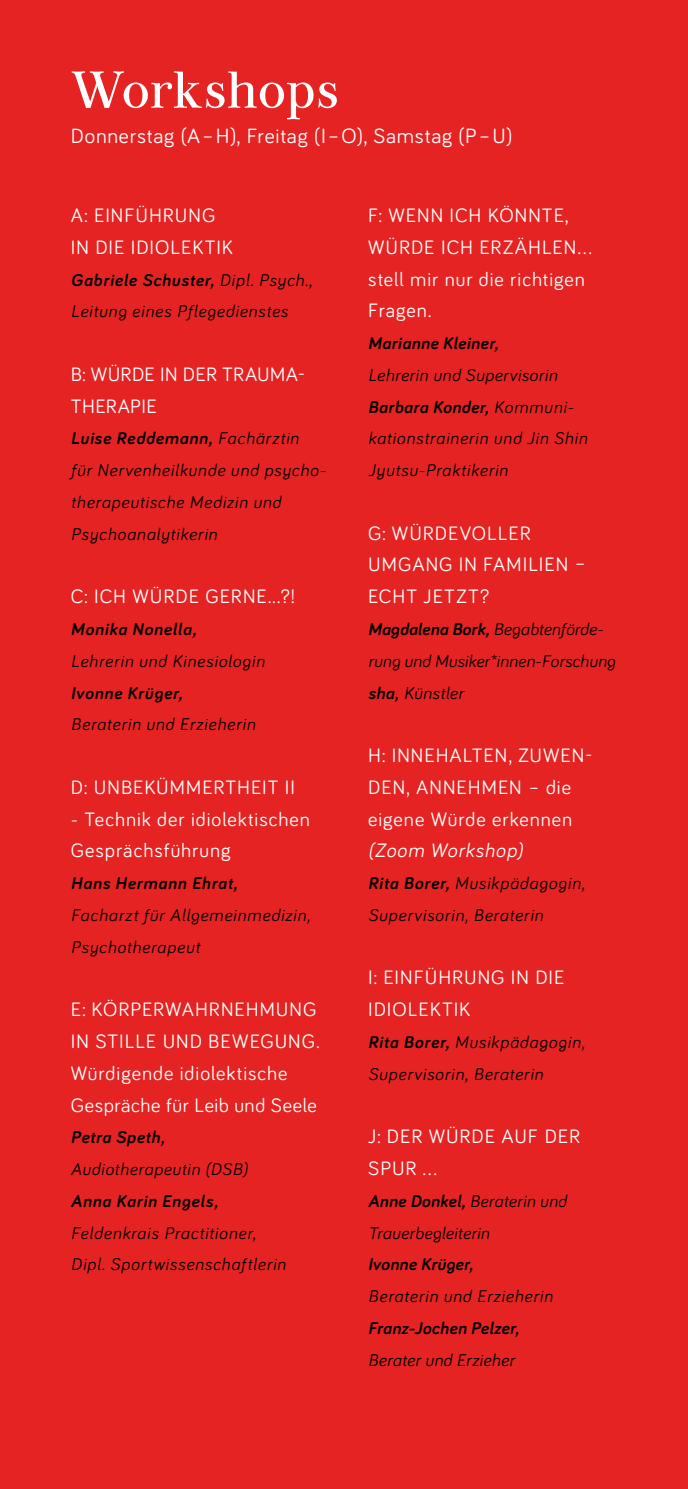
<style>
.page{position:relative;width:688px;height:1489px;background:#fff}
.page>*{position:absolute;margin:0;border:0;box-sizing:border-box;transform-origin:0 0}
.t1{font:51.5px "Archive";color:#fff}
.t2{font:21.25px "Bariol";letter-spacing:.035em;color:#fff}
.t3{font:20px/31.8px "Bariol";letter-spacing:.05em;color:#fff}
.t4{font:20px/31.8px "Bariol";letter-spacing:.02em;color:#fff}
.t5{font:italic 20px "Bariol";letter-spacing:.05em;color:#fff}
.t6{font:italic 17.5px/31.8px "Bariol";letter-spacing:.05em;color:#000}
.t7{font:italic 700 17.5px "Bariol";letter-spacing:.045em;color:#000}
.t8{font:italic 17.5px/31.8px "Bariol";letter-spacing:.015em;color:#000}
.t9{font:italic 17.5px/31.8px "Bariol";letter-spacing:.02em;color:#000}
.t10{font:italic 700 17.5px "Bariol";letter-spacing:.025em;color:#000}
.s1{font-weight:700}
</style>
<div class="page">
<div style="left:0;top:0;width:687px;height:1488px;background:#e52322"></div>
<h1 class="t1" style="left:71px;top:61px;width:269px">Workshops</h1>
<p class="t2" style="left:71px;top:121px;width:443px">Donnerstag (A – H), Freitag (I – O), Samstag (P – U)</p>
<p class="t3" style="left:71px;top:198px;width:163px">A: EINFÜHRUNG<br>IN DIE IDIOLEKTIK</p>
<p class="t6" style="left:71px;top:263px;width:242px"><span class="s1">Gabriele Schuster,</span> Dipl. Psych.,<br>Leitung eines Pflegedienstes</p>
<p class="t4" style="left:71px;top:357px;width:235px">B: WÜRDE IN DER TRAUMA-<br>THERAPIE</p>
<p class="t6" style="left:71px;top:422px;width:256px"><span class="s1">Luise Reddemann,</span> Fachärztin<br>für Nervenheilkunde und psycho&shy;therapeutische Medizin und<br>Psychoanalytikerin</p>
<p class="t3" style="left:71px;top:579px;width:225px">C: ICH WÜRDE GERNE...?!</p>
<p class="t7" style="left:71px;top:617px;width:127px">Monika Nonella,</p>
<p class="t6" style="left:71px;top:644px;width:195px">Lehrerin und Kinesiologin</p>
<p class="t7" style="left:71px;top:680px;width:113px">Ivonne Krüger,</p>
<p class="t6" style="left:71px;top:707px;width:186px">Beraterin und Erzieherin</p>
<p class="t3" style="left:71px;top:770px;width:225px">D: UNBEKÜMMERTHEIT II</p>
<p class="t3" style="left:71px;top:802px;width:240px">- Technik der idiolektischen<br>Gesprächsführung</p>
<p class="t7" style="left:71px;top:871px;width:168px">Hans Hermann Ehrat,</p>
<p class="t6" style="left:71px;top:898px;width:240px">Facharzt für Allgemeinmedizin,<br>Psychotherapeut</p>
<p class="t3" style="left:71px;top:992px;width:250px">E: KÖRPERWAHRNEHMUNG<br>IN STILLE UND BEWEGUNG.<br>Würdigende idiolektische<br>Gespräche für Leib und Seele</p>
<p class="t7" style="left:71px;top:1125px;width:95px">Petra Speth,</p>
<p class="t6" style="left:71px;top:1152px;width:178px">Audiotherapeutin (DSB)</p>
<p class="t7" style="left:71px;top:1188px;width:148px">Anna Karin Engels,</p>
<p class="t6" style="left:71px;top:1215px;width:216px">Feldenkrais Practitioner,<br>Dipl. Sportwissenschaftlerin</p>
<p class="t3" style="left:368px;top:198px;width:225px">F: WENN ICH KÖNNTE,<br>WÜRDE ICH ERZÄHLEN… stell mir nur die richtigen<br>Fragen.</p>
<p class="t7" style="left:368px;top:331px;width:132px">Marianne Kleiner,</p>
<p class="t6" style="left:368px;top:358px;width:220px">Lehrerin und Supervisorin<br><span class="s1">Barbara Konder,</span> Kommuni&shy;kationstrainerin und Jin Shin<br>Jyutsu-Praktikerin</p>
<p class="t3" style="left:368px;top:516px;width:219px">G: WÜRDEVOLLER<br>UMGANG IN FAMILIEN –<br>ECHT JETZT?</p>
<p class="t8" style="left:368px;top:612px;width:248px"><span class="s1">Magdalena Bork,</span> Begabtenförde&shy;rung und Musiker*innen-Forschung <span class="s1">sha,</span> Künstler</p>
<p class="t3" style="left:368px;top:738px;width:225px">H: INNEHALTEN, ZUWEN-<br>DEN, ANNEHMEN – die eigene Würde erkennen</p>
<p class="t5" style="left:368px;top:837px;width:156px">(Zoom Workshop)</p>
<p class="t6" style="left:368px;top:866px;width:218px"><span class="s1">Rita Borer,</span> Musikpädagogin,<br>Supervisorin, Beraterin</p>
<p class="t3" style="left:368px;top:960px;width:198px">I: EINFÜHRUNG IN DIE<br>IDIOLEKTIK</p>
<p class="t6" style="left:368px;top:1025px;width:218px"><span class="s1">Rita Borer,</span> Musikpädagogin,<br>Supervisorin, Beraterin</p>
<p class="t3" style="left:368px;top:1119px;width:213px">J: DER WÜRDE AUF DER<br>SPUR …</p>
<p class="t9" style="left:368px;top:1184px;width:200px"><span class="s1">Anne Donkel,</span> Beraterin und<br>Trauerbegleiterin</p>
<p class="t10" style="left:368px;top:1252px;width:106px">Ivonne Krüger,</p>
<p class="t6" style="left:368px;top:1279px;width:186px">Beraterin und Erzieherin</p>
<p class="t10" style="left:368px;top:1315px;width:152px">Franz-Jochen Pelzer,</p>
<p class="t9" style="left:368px;top:1342px;width:148px">Berater und Erzieher</p>
</div>
